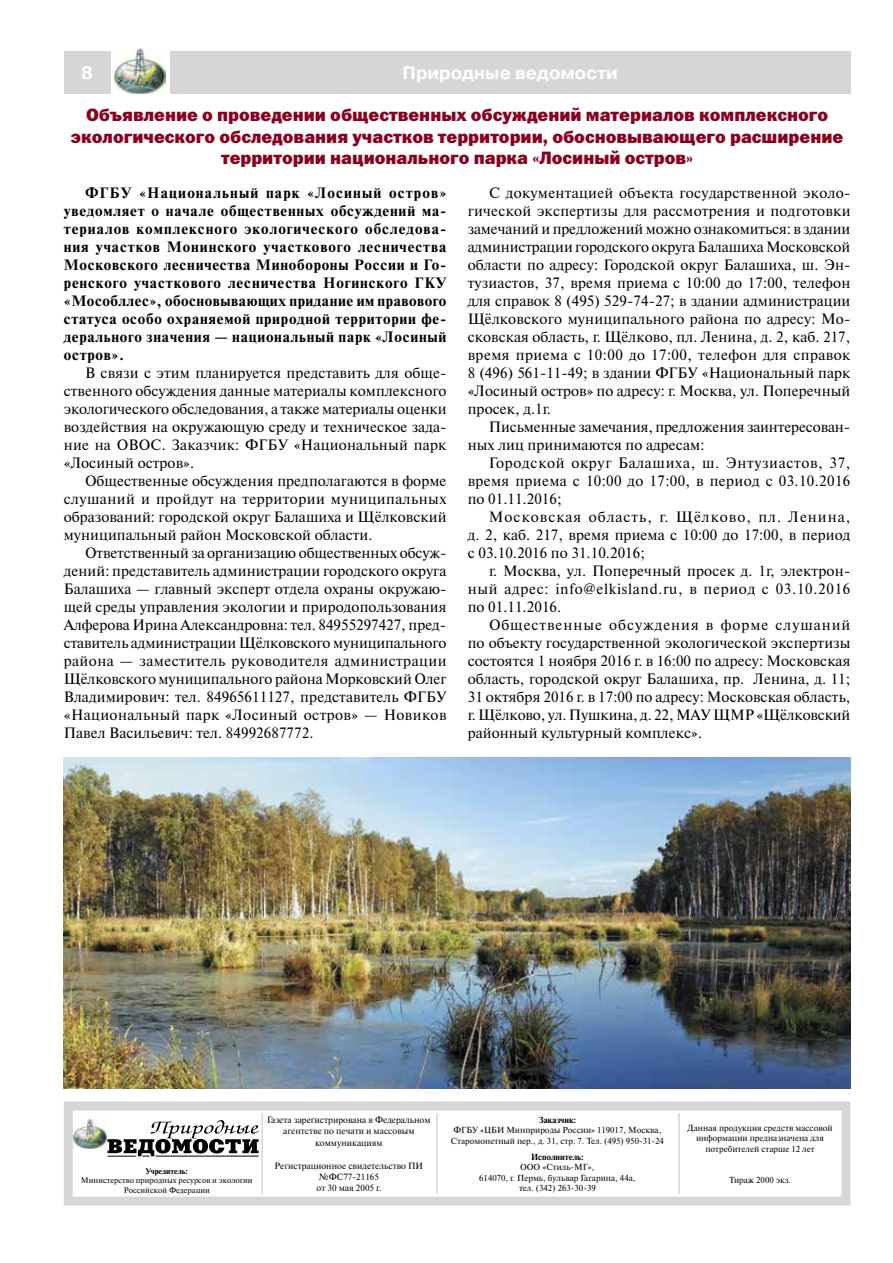
<style>
.page{position:relative;width:893px;height:1263px;background:#fff}
.page>*{position:absolute;margin:0;border:0;box-sizing:border-box;transform-origin:0 0}
.t1{font:18px/21.6px "Franklin Gothic Heavy C";color:#8a001f;text-align:center}
.t2{font:700 18px "Pragmatica C";color:#fff}
.t3{font:15px/18px "Newton C";letter-spacing:.005em;color:#000;text-align:justify}
.t4{font:700 15px/18px "Newton C";letter-spacing:.05em;color:#000;text-align:justify}
.t5{font:9px/11.4px "Newton C";color:#000;text-align:center}
.t6{font:8.7px/10.5px "Newton C";color:#000;text-align:center}
.t7{font:700 8.7px "Newton C";color:#000}
.t8{font:8.1px/9.6px "Newton C";color:#000;text-align:center}
.t9{font:700 8.1px "Newton C";color:#000}
</style>
<div class="page">
<div style="left:64px;top:51px;width:47px;height:43px;background:#d6d6d6"></div>
<div style="left:170px;top:51px;width:680px;height:43px;background:#d6d6d6"></div>
<img style="left:115px;top:48px;width:51px;height:45px">
<div style="left:64px;top:1101px;width:786px;height:104px;border:9px solid #d6d6d6"></div>
<img style="left:73px;top:1119px;width:33px;height:30px">
<svg style="left:107px;top:1120px;width:152px;height:37px"></svg>
<hr style="left:155px;top:1156px;width:104px;height:1px;background:#000">
<hr style="left:261px;top:1113px;width:2px;height:81px;background:#d6d6d6">
<hr style="left:436px;top:1113px;width:2px;height:81px;background:#d6d6d6">
<hr style="left:678px;top:1113px;width:2px;height:81px;background:#d6d6d6">
<img style="left:64px;top:758px;width:786px;height:331px">
<p class="t2" style="left:81px;top:63px;width:13px">8</p>
<p class="t2" style="left:403px;top:63px;width:217px">Природные ведомости</p>
<p class="t1" style="left:71px;top:104px;width:774px">Объявление о проведении общественных обсуждений материалов комплексного экологического обследования участков территории, обосновывающего расширение территории национального парка «Лосиный остров»</p>
<p class="t4" style="left:64px;top:184px;width:384px;text-indent:21px">ФГБУ «Национальный парк «Лосиный остров» уведомляет о начале общественных обсуждений ма&shy;териалов комплексного экологического обследова&shy;ния участков Монинского участкового лесничества Московского лесничества Минобороны России и Го&shy;ренского участкового лесничества Ногинского ГКУ «Мособллес», обосновывающих придание им правового статуса особо охраняемой природной территории фе&shy;дерального значения — национальный парк «Лосиный остров».</p>
<p class="t3" style="left:64px;top:364px;width:384px;text-indent:21px">В связи с этим планируется представить для обще&shy;ственного обсуждения данные материалы комплексного экологического обследования, а также материалы оценки воздействия на окружающую среду и техническое зада&shy;ние на ОВОС. Заказчик: ФГБУ «Национальный парк «Лосиный остров».</p>
<p class="t3" style="left:64px;top:472px;width:384px;text-indent:21px">Общественные обсуждения предполагаются в форме слушаний и пройдут на территории муниципальных образований: городской округ Балашиха и Щёлковский муниципальный район Московской области.</p>
<p class="t3" style="left:64px;top:544px;width:384px;text-indent:21px">Ответственный за организацию общественных обсуж&shy;дений: представитель администрации городского округа Балашиха — главный эксперт отдела охраны окружаю&shy;щей среды управления экологии и природопользования Алферова Ирина Александровна: тел. 84955297427, пред&shy;ставитель администрации Щёлковского муниципального района — заместитель руководителя администрации Щёлковского муниципального района Морковский Олег Владимирович: тел. 84965611127, представитель ФГБУ «Национальный парк «Лосиный остров» — Новиков Павел Васильевич: тел. 84992687772.</p>
<p class="t3" style="left:468px;top:184px;width:384px;text-indent:21px">С документацией объекта государственной эколо&shy;гической экспертизы для рассмотрения и подготовки замечаний и предложений можно ознакомиться: в здании администрации городского округа Балашиха Московской области по адресу: Городской округ Балашиха, ш. Эн&shy;тузиастов, 37, время приема с 10:00 до 17:00, телефон для справок 8 (495) 529‑74‑27; в здании администрации Щёлковского муниципального района по адресу: Мо&shy;сковская область, г. Щёлково, пл. Ленина, д. 2, каб. 217, время приема с 10:00 до 17:00, телефон для справок 8 (496) 561‑11‑49; в здании ФГБУ «Национальный парк «Лосиный остров» по адресу: г. Москва, ул. Поперечный просек, д.1г.</p>
<p class="t3" style="left:468px;top:418px;width:384px;text-indent:21px">Письменные замечания, предложения заинтересован&shy;ных лиц принимаются по адресам:</p>
<p class="t3" style="left:468px;top:454px;width:384px;text-indent:21px">Городской округ Балашиха, ш. Энтузиастов, 37, время приема с 10:00 до 17:00, в период с 03.10.2016 по 01.11.2016;</p>
<p class="t3" style="left:468px;top:508px;width:384px;text-indent:21px">Московская область, г. Щёлково, пл. Ленина, д. 2, каб. 217, время приема с 10:00 до 17:00, в период с 03.10.2016 по 31.10.2016;</p>
<p class="t3" style="left:468px;top:562px;width:384px;text-indent:21px">г. Москва, ул. Поперечный просек д. 1г, электрон&shy;ный адрес: info@elkisland.ru, в период с 03.10.2016 по 01.11.2016.</p>
<p class="t3" style="left:468px;top:616px;width:384px;text-indent:21px">Общественные обсуждения в форме слушаний по объекту государственной экологической экспертизы состоятся 1 ноября 2016 г. в 16:00 по адресу: Московская область, городской округ Балашиха, пр. Ленина, д. 11; 31 октября 2016 г. в 17:00 по адресу: Московская область, г. Щёлково, ул. Пушкина, д. 22, МАУ ЩМР «Щёлковский районный культурный комплекс».</p>
<p class="t9" style="left:146px;top:1166px;width:44px">Учредитель:</p>
<p class="t8" style="left:81px;top:1175px;width:173px">Министерство природных ресурсов и экологии<br>Российской Федерации</p>
<p class="t5" style="left:267px;top:1114px;width:165px">Газета зарегистрирована в Федеральном агентстве по печати и массовым коммуникациям</p>
<p class="t5" style="left:275px;top:1160px;width:150px">Регистрационное свидетельство ПИ №ФС77-21165<br>от 30 мая 2005 г.</p>
<p class="t7" style="left:539px;top:1115px;width:39px">Заказчик:</p>
<p class="t6" style="left:451px;top:1125px;width:215px">ФГБУ «ЦБИ Минприроды России» 119017, Москва,<br>Старомонетный пер., д. 31, стр. 7. Тел. (495) 950-31-24</p>
<p class="t7" style="left:531px;top:1152px;width:54px">Исполнитель:</p>
<p class="t6" style="left:479px;top:1162px;width:158px">ООО «Стиль-МГ»,<br>614070, г. Пермь, бульвар Гагарина, 44а, тел. (342) 263-30-39</p>
<p class="t6" style="left:688px;top:1122px;width:146px">Данная продукция средств массовой информации предназначена для потребителей старше 12 лет</p>
<p class="t6" style="left:729px;top:1175px;width:63px">Тираж 2000 экз.</p>
</div>
